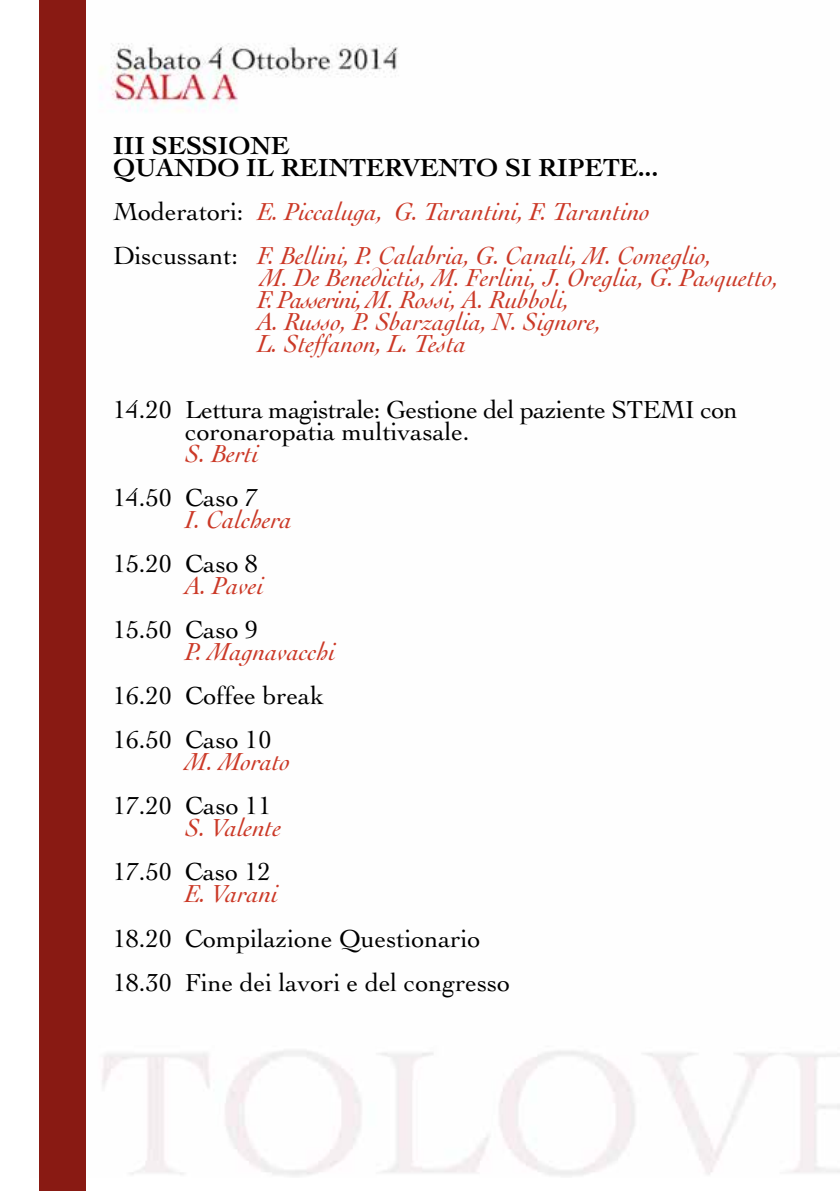
<style>
.page{position:relative;width:840px;height:1191px;background:#fff}
.page>*{position:absolute;margin:0;border:0;box-sizing:border-box;transform-origin:0 0}
.t1{font:italic 26px/22px "Cochin LT Std";color:#cb3927}
.t2{font:26px/44px "Cochin LT Std";color:#000}
.t3{font:26px/22px "Cochin LT Std";letter-spacing:-.02em;color:#000}
.t4{font:700 26px/22px "Cochin LT Std";color:#000}
.s1{font-style:normal;color:#000}
</style>
<div class="page">
<img style="left:39px;top:0;width:800px;height:1177px">
<div style="left:40px;top:0;width:46px;height:1191px;background:#891a13"></div>
<p class="t4" style="left:113px;top:135px;width:546px">III SESSIONE<br>QUANDO IL REINTERVENTO SI RIPETE...</p>
<p class="t1" style="left:113px;top:190px;width:599px;line-height:44px"><span class="s1">Moderatori:</span> E. Piccaluga, G. Tarantini, F. Tarantino<br><span class="s1">Discussant:</span> F. Bellini, P. Calabria, G. Canali, M. Comeglio,</p>
<p class="t1" style="left:257px;top:267px;width:522px">M. De Benedictis, M. Ferlini, J. Oreglia, G. Pasquetto, F. Passerini, M. Rossi, A. Rubboli,<br>A. Russo, P. Sbarzaglia, N. Signore,<br>L. Steffanon, L. Testa</p>
<p class="t3" style="left:185px;top:399px;width:553px;text-indent:-72px">14.20 Lettura magistrale: Gestione del paziente STEMI con coronaropatia multivasale.</p>
<p class="t1" style="left:185px;top:443px;width:75px">S. Berti</p>
<p class="t2" style="left:113px;top:476px;width:146px">14.50 Caso 7</p>
<p class="t1" style="left:185px;top:509px;width:108px">I. Calchera</p>
<p class="t2" style="left:113px;top:542px;width:146px">15.20 Caso 8</p>
<p class="t1" style="left:185px;top:575px;width:80px">A. Pavei</p>
<p class="t2" style="left:113px;top:608px;width:146px">15.50 Caso 9</p>
<p class="t1" style="left:185px;top:641px;width:152px">P. Magnavacchi</p>
<p class="t2" style="left:113px;top:674px;width:212px">16.20 Coffee break<br>16.50 Caso 10</p>
<p class="t1" style="left:185px;top:751px;width:106px">M. Morato</p>
<p class="t2" style="left:113px;top:784px;width:159px">17.20 Caso 11</p>
<p class="t1" style="left:185px;top:817px;width:98px">S. Valente</p>
<p class="t2" style="left:113px;top:850px;width:159px">17.50 Caso 12</p>
<p class="t1" style="left:185px;top:883px;width:95px">E. Varani</p>
<p class="t2" style="left:113px;top:916px;width:398px">18.20 Compilazione Questionario<br>18.30 Fine dei lavori e del congresso</p>
</div>
